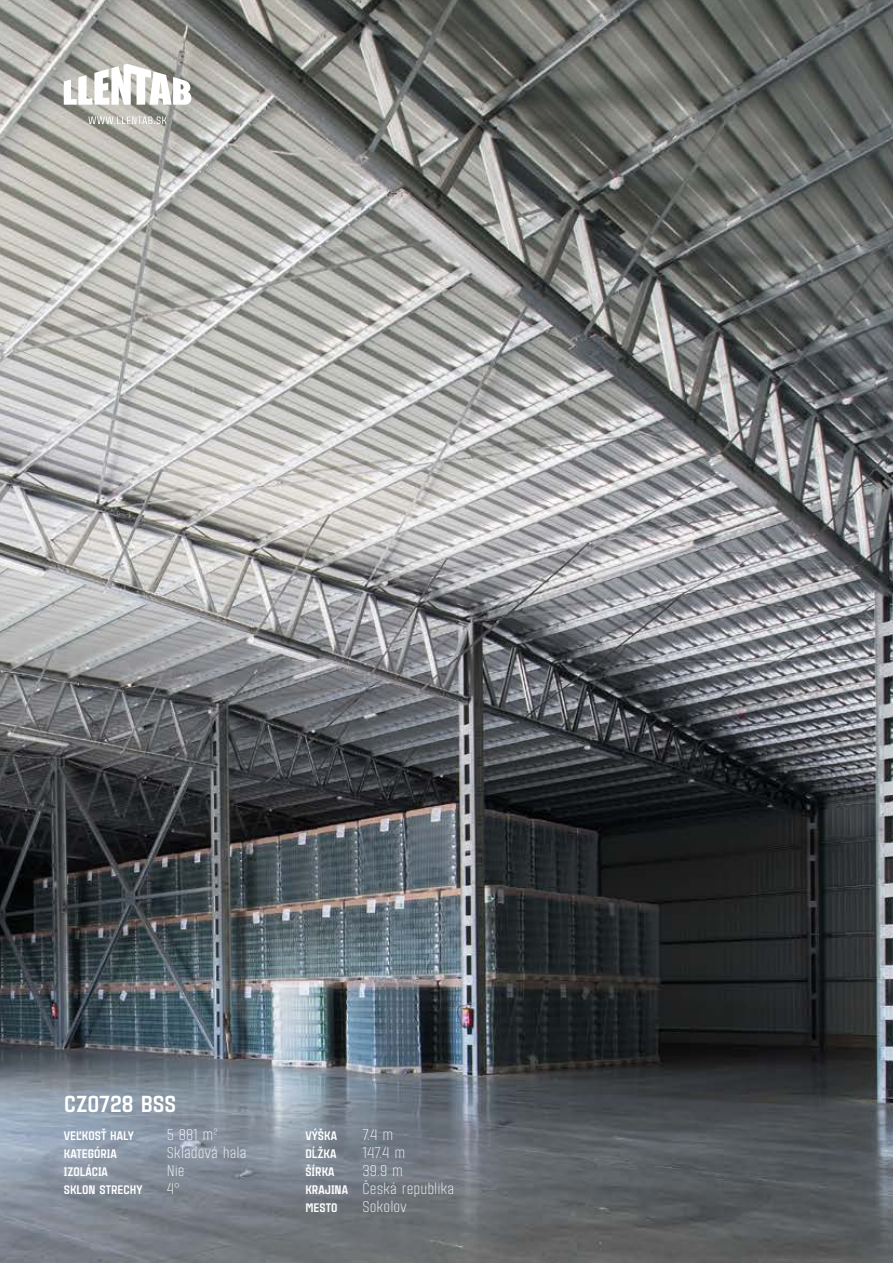
<style>
.page{position:relative;width:893px;height:1263px;background:#fff}
.page>*{position:absolute;margin:0;border:0;box-sizing:border-box;transform-origin:0 0}
.t1{font:900 22.5px "Citadina";color:#fff}
.t2{font:300 15px/18px "Citadina";color:#fff;text-align:center}
.t3{font:900 12px "Citadina";color:#fff}
.s1{font-weight:900;font-size:12px}
</style>
<div class="page">
<img style="left:0;top:0;width:893px;height:1263px">
<svg style="left:64px;top:64px;width:128px;height:41px"></svg>
<svg style="left:88px;top:116px;width:79px;height:8px"></svg>
<h1 class="t1" style="left:64px;top:1086px;width:113px">CZ0728 BSS</h1>
<p class="t3" style="left:64px;top:1127px;width:72px">VEĽKOSŤ HALY</p>
<p class="t2" style="left:167px;top:1125px;width:52px">5 881 m<sup>2</sup></p>
<p class="t3" style="left:64px;top:1145px;width:55px">KATEGÓRIA</p>
<p class="t2" style="left:167px;top:1143px;width:81px">Skladová hala</p>
<p class="t3" style="left:64px;top:1163px;width:46px">IZOLÁCIA</p>
<p class="t2" style="left:167px;top:1161px;width:19px">Nie</p>
<p class="t3" style="left:64px;top:1181px;width:80px">SKLON STRECHY</p>
<p class="t2" style="left:167px;top:1179px;width:15px">4°</p>
<p class="t3" style="left:305px;top:1127px;width:33px">VÝŠKA</p>
<p class="t2" style="left:363px;top:1125px;width:32px">7.4 m</p>
<p class="t3" style="left:305px;top:1145px;width:33px">DĹŽKA</p>
<p class="t2" style="left:363px;top:1143px;width:44px">147.4 m</p>
<p class="t3" style="left:305px;top:1163px;width:31px">ŠÍRKA</p>
<p class="t2" style="left:305px;top:1161px;width:151px">39.9 m<br><span class="s1">KRAJINA</span> Česká republika</p>
<p class="t3" style="left:305px;top:1199px;width:34px">MESTO</p>
<p class="t2" style="left:363px;top:1197px;width:46px">Sokolov</p>
</div>
